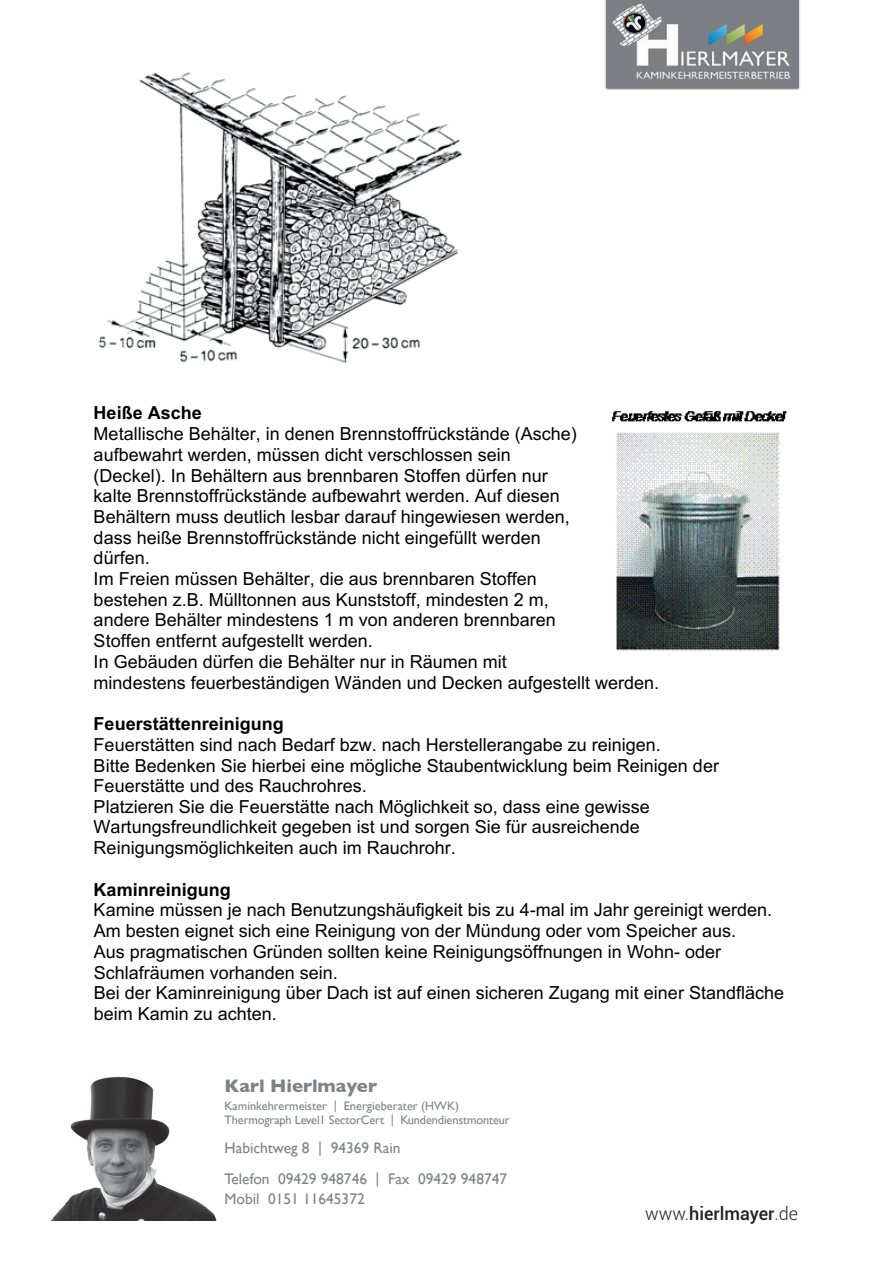
<style>
.page{position:relative;width:893px;height:1263px;background:#fff}
.page>*{position:absolute;margin:0;border:0;box-sizing:border-box;transform-origin:0 0}
.t1{font:700 18.45px "Gill Sans";color:#808285}
.t2{font:18px/20.7px "Arial";color:#000001}
.t3{font:700 18px "Arial";color:#000001}
.t4{font:500 18px "Roboto";color:#231f20}
.t5{font:15.45px/30.8px "Gill Sans";color:#808285}
.t6{font:12.3px/14.4px "Gill Sans";letter-spacing:-.01em;color:#808285}
.s1{font-weight:300}
</style>
<div class="page">
<img style="left:98px;top:72px;width:365px;height:291px">
<img style="left:612px;top:411px;width:175px;height:240px">
<img style="left:605px;top:0;width:195px;height:90px">
<img style="left:606px;top:0;width:192px;height:88px">
<img style="left:51px;top:1076px;width:166px;height:144px">
<p class="t3" style="left:94px;top:400px;width:110px">Heiße Asche</p>
<p class="t2" style="left:94px;top:423px;width:567px">Metallische Behälter, in denen Brennstoffrückstände (Asche) aufbewahrt werden, müssen dicht verschlossen sein<br>(Deckel). In Behältern aus brennbaren Stoffen dürfen nur<br>kalte Brennstoffrückstände aufbewahrt werden. Auf diesen<br>Behältern muss deutlich lesbar darauf hingewiesen werden,<br>dass heiße Brennstoffrückstände nicht eingefüllt werden<br>dürfen.<br>Im Freien müssen Behälter, die aus brennbaren Stoffen<br>bestehen z.B. Mülltonnen aus Kunststoff, mindesten 2 m,<br>andere Behälter mindestens 1 m von anderen brennbaren<br>Stoffen entfernt aufgestellt werden.<br>In Gebäuden dürfen die Behälter nur in Räumen mit<br>mindestens feuerbeständigen Wänden und Decken aufgestellt werden.</p>
<p class="t3" style="left:94px;top:711px;width:192px">Feuerstättenreinigung</p>
<p class="t2" style="left:94px;top:734px;width:627px">Feuerstätten sind nach Bedarf bzw. nach Herstellerangabe zu reinigen.<br>Bitte Bedenken Sie hierbei eine mögliche Staubentwicklung beim Reinigen der Feuerstätte und des Rauchrohres.<br>Platzieren Sie die Feuerstätte nach Möglichkeit so, dass eine gewisse Wartungsfreundlichkeit gegeben ist und sorgen Sie für ausreichende Reinigungsmöglichkeiten auch im Rauchrohr.</p>
<p class="t3" style="left:94px;top:877px;width:139px">Kaminreinigung</p>
<p class="t2" style="left:94px;top:899px;width:692px">Kamine müssen je nach Benutzungshäufigkeit bis zu 4-mal im Jahr gereinigt werden.<br>Am besten eignet sich eine Reinigung von der Mündung oder vom Speicher aus.<br>Aus pragmatischen Gründen sollten keine Reinigungsöffnungen in Wohn- oder Schlafräumen vorhanden sein.<br>Bei der Kaminreinigung über Dach ist auf einen sicheren Zugang mit einer Standfläche beim Kamin zu achten.</p>
<p class="t1" style="left:225px;top:1074px;width:154px">Karl Hierlmayer</p>
<p class="t6" style="left:225px;top:1098px;width:287px">Kaminkehrermeister | Energieberater (HWK)<br>Thermograph Level1 SectorCert | Kundendienstmonteur</p>
<p class="t5" style="left:225px;top:1132px;width:284px">Habichtweg 8 | 94369 Rain<br>Telefon 09429 948746 | Fax 09429 948747</p>
<p class="t5" style="left:225px;top:1184px;width:142px">Mobil 0151 11645372</p>
<p class="t4" style="left:645px;top:1201px;width:155px"><span class="s1">www.</span>hierlmayer<span class="s1">.de</span></p>
</div>
